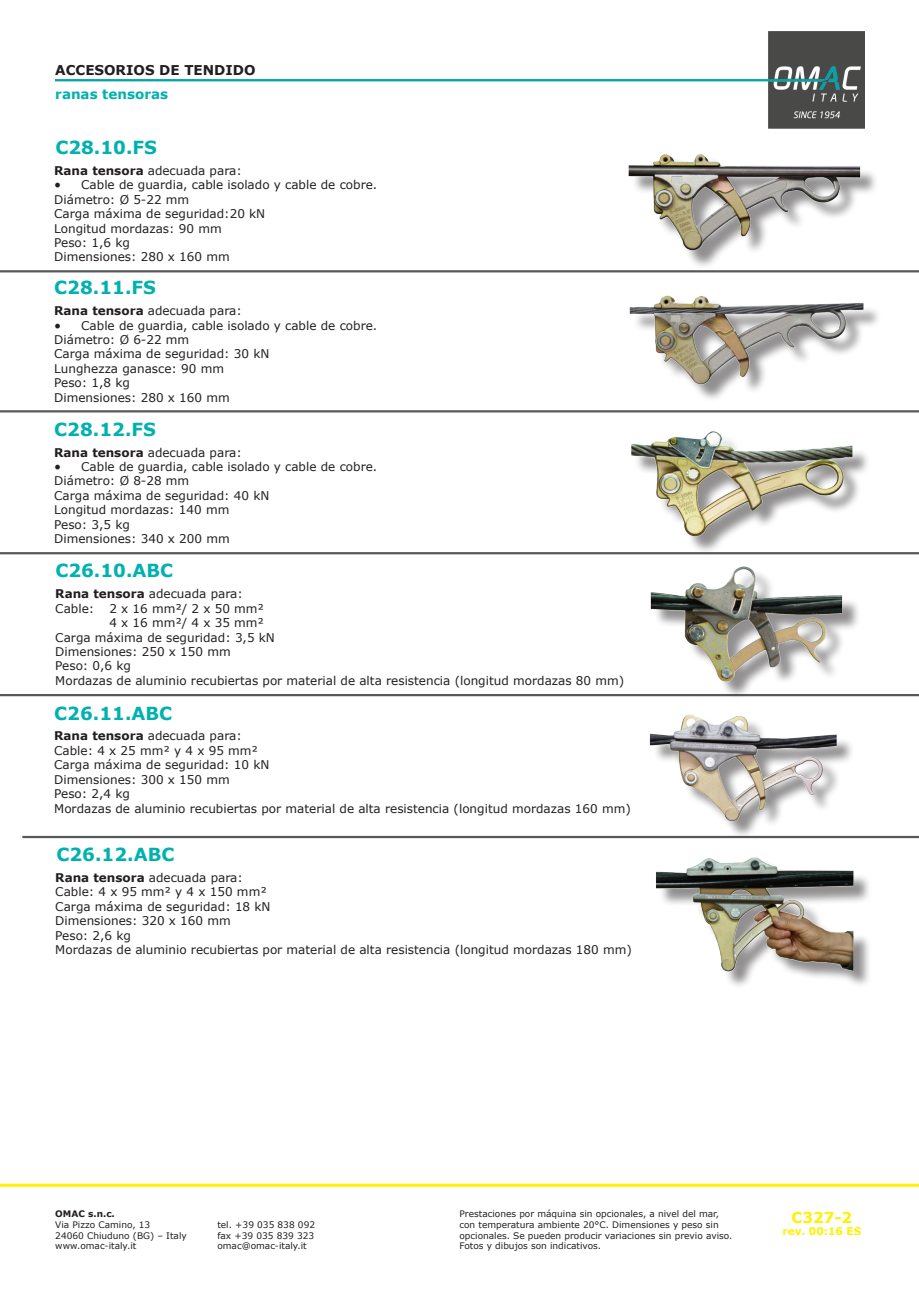
<style>
.page{position:relative;width:919px;height:1289px;background:#fff}
.page>*{position:absolute;margin:0;border:0;box-sizing:border-box;transform-origin:0 0}
.t1{font:700 18px "Verdana";color:#00b1b0}
.t2{font:700 15px "Verdana";color:#fff101}
.t3{font:700 13.5px "Verdana";color:#231f20}
.t4{font:700 13.5px "Verdana";color:#00b1b0}
.t5{font:12px/14.4px "Verdana";color:#231f20}
.t6{font:700 10.5px "Verdana";color:#fff101}
.t7{font:9px/10.8px "Verdana";color:#231f20}
.t8{font:700 9px "Verdana";color:#231f20}
.s1{font-weight:700}
.s2{font-family:"Minion Pro";font-size:18px}
</style>
<div class="page">
<img style="left:55px;top:32px;width:809px;height:97px">
<hr style="left:0;top:1183px;width:918px;height:3px;background:#fff101">
<hr style="left:0;top:270px;width:918px;height:2px;background:#57585a">
<hr style="left:0;top:694px;width:918px;height:2px;background:#57585a">
<hr style="left:0;top:552px;width:918px;height:2px;background:#57585a">
<hr style="left:0;top:410px;width:918px;height:2px;background:#57585a">
<hr style="left:22px;top:835px;width:896px;height:3px;background:#57585a">
<div style="left:631px;top:157px;width:247px;height:112px;background:#231f20;opacity:.5"></div>
<img style="left:628px;top:154px;width:234px;height:104px">
<div style="left:632px;top:299px;width:249px;height:104px;background:#231f20;opacity:.5"></div>
<img style="left:629px;top:295px;width:240px;height:98px">
<div style="left:634px;top:434px;width:236px;height:120px;background:#231f20;opacity:.5"></div>
<img style="left:631px;top:431px;width:227px;height:109px">
<div style="left:653px;top:569px;width:208px;height:130px;background:#231f20;opacity:.5"></div>
<img style="left:650px;top:566px;width:194px;height:119px">
<div style="left:653px;top:717px;width:202px;height:121px;background:#231f20;opacity:.5"></div>
<img style="left:649px;top:714px;width:191px;height:111px">
<div style="left:658px;top:860px;width:213px;height:129px;background:#231f20;opacity:.5"></div>
<img style="left:656px;top:857px;width:202px;height:130px">
<p class="t3" style="left:55px;top:61px;width:202px">ACCESORIOS DE TENDIDO</p>
<p class="t4" style="left:55px;top:84px;width:114px">ranas tensoras</p>
<p class="t1" style="left:55px;top:135px;width:103px">C28.10.FS</p>
<p class="t5" style="left:54px;top:163px;width:189px"><span class="s1">Rana tensora</span> adecuada para:</p>
<p class="t5" style="left:54px;top:178px;width:324px"><span class="s2">•</span> Cable de guardia, cable isolado y cable de cobre.</p>
<p class="t5" style="left:54px;top:192px;width:136px">Diámetro: Ø 5-22 mm</p>
<p class="t5" style="left:54px;top:206px;width:212px">Carga máxima de seguridad:20 kN</p>
<p class="t5" style="left:54px;top:221px;width:169px">Longitud mordazas: 90 mm</p>
<p class="t5" style="left:54px;top:235px;width:77px">Peso: 1,6 kg</p>
<p class="t5" style="left:54px;top:250px;width:177px">Dimensiones: 280 x 160 mm</p>
<p class="t1" style="left:54px;top:275px;width:103px">C28.11.FS</p>
<p class="t5" style="left:54px;top:303px;width:189px"><span class="s1">Rana tensora</span> adecuada para:</p>
<p class="t5" style="left:54px;top:318px;width:324px"><span class="s2">•</span> Cable de guardia, cable isolado y cable de cobre.</p>
<p class="t5" style="left:54px;top:332px;width:136px">Diámetro: Ø 6-22 mm</p>
<p class="t5" style="left:54px;top:347px;width:217px">Carga máxima de seguridad: 30 kN</p>
<p class="t5" style="left:54px;top:361px;width:171px">Lunghezza ganasce: 90 mm</p>
<p class="t5" style="left:54px;top:375px;width:77px">Peso: 1,8 kg</p>
<p class="t5" style="left:54px;top:390px;width:177px">Dimensiones: 280 x 160 mm</p>
<p class="t1" style="left:54px;top:416px;width:103px">C28.12.FS</p>
<p class="t5" style="left:54px;top:445px;width:189px"><span class="s1">Rana tensora</span> adecuada para:</p>
<p class="t5" style="left:54px;top:459px;width:324px"><span class="s2">•</span> Cable de guardia, cable isolado y cable de cobre.</p>
<p class="t5" style="left:54px;top:474px;width:136px">Diámetro: Ø 8-28 mm</p>
<p class="t5" style="left:54px;top:488px;width:217px">Carga máxima de seguridad: 40 kN</p>
<p class="t5" style="left:54px;top:502px;width:177px">Longitud mordazas: 140 mm</p>
<p class="t5" style="left:54px;top:517px;width:77px">Peso: 3,5 kg</p>
<p class="t5" style="left:54px;top:531px;width:177px">Dimensiones: 340 x 200 mm</p>
<p class="t1" style="left:55px;top:558px;width:119px">C26.10.ABC</p>
<p class="t5" style="left:55px;top:586px;width:189px"><span class="s1">Rana tensora</span> adecuada para:</p>
<p class="t5" style="left:55px;top:601px;width:40px">Cable:</p>
<p class="t5" style="left:109px;top:601px;width:156px">2 x 16 mm²/ 2 x 50 mm²<br>4 x 16 mm²/ 4 x 35 mm²</p>
<p class="t5" style="left:55px;top:630px;width:221px">Carga máxima de seguridad: 3,5 kN</p>
<p class="t5" style="left:55px;top:644px;width:177px">Dimensiones: 250 x 150 mm</p>
<p class="t5" style="left:55px;top:658px;width:77px">Peso: 0,6 kg</p>
<p class="t5" style="left:55px;top:673px;width:570px">Mordazas de aluminio recubiertas por material de alta resistencia (longitud mordazas 80 mm)</p>
<p class="t1" style="left:54px;top:700px;width:119px">C26.11.ABC</p>
<p class="t5" style="left:54px;top:728px;width:189px"><span class="s1">Rana tensora</span> adecuada para:</p>
<p class="t5" style="left:54px;top:743px;width:205px">Cable: 4 x 25 mm² y 4 x 95 mm²</p>
<p class="t5" style="left:54px;top:757px;width:217px">Carga máxima de seguridad: 10 kN</p>
<p class="t5" style="left:54px;top:772px;width:177px">Dimensiones: 300 x 150 mm</p>
<p class="t5" style="left:54px;top:786px;width:77px">Peso: 2,4 kg</p>
<p class="t5" style="left:54px;top:800px;width:578px">Mordazas de aluminio recubiertas por material de alta resistencia (longitud mordazas 160 mm)</p>
<p class="t1" style="left:56px;top:841px;width:119px">C26.12.ABC</p>
<p class="t5" style="left:55px;top:870px;width:189px"><span class="s1">Rana tensora</span> adecuada para:</p>
<p class="t5" style="left:55px;top:884px;width:213px">Cable: 4 x 95 mm² y 4 x 150 mm²</p>
<p class="t5" style="left:55px;top:899px;width:217px">Carga máxima de seguridad: 18 kN</p>
<p class="t5" style="left:55px;top:913px;width:177px">Dimensiones: 320 x 160 mm</p>
<p class="t5" style="left:55px;top:927px;width:77px">Peso: 2,6 kg</p>
<p class="t5" style="left:55px;top:942px;width:578px">Mordazas de aluminio recubiertas por material de alta resistencia (longitud mordazas 180 mm)</p>
<p class="t8" style="left:55px;top:1207px;width:61px">OMAC s.n.c.</p>
<p class="t7" style="left:55px;top:1218px;width:96px">Via Pizzo Camino, 13</p>
<p class="t7" style="left:217px;top:1218px;width:99px">tel. +39 035 838 092</p>
<p class="t7" style="left:55px;top:1229px;width:133px">24060 Chiuduno (BG) – Italy</p>
<p class="t7" style="left:217px;top:1229px;width:98px">fax +39 035 839 323</p>
<p class="t7" style="left:55px;top:1240px;width:83px">www.omac-italy.it</p>
<p class="t7" style="left:217px;top:1240px;width:91px">omac@omac-italy.it</p>
<p class="t7" style="left:459px;top:1208px;width:274px">Prestaciones por máquina sin opcionales, a nivel del mar, con temperatura ambiente 20°C. Dimensiones y peso sin opcionales. Se pueden producir variaciones sin previo aviso.<br>Fotos y dibujos son indicativos.</p>
<p class="t2" style="left:791px;top:1206px;width:62px">C327-2</p>
<p class="t6" style="left:782px;top:1224px;width:80px">rev. 00:16 ES</p>
</div>
